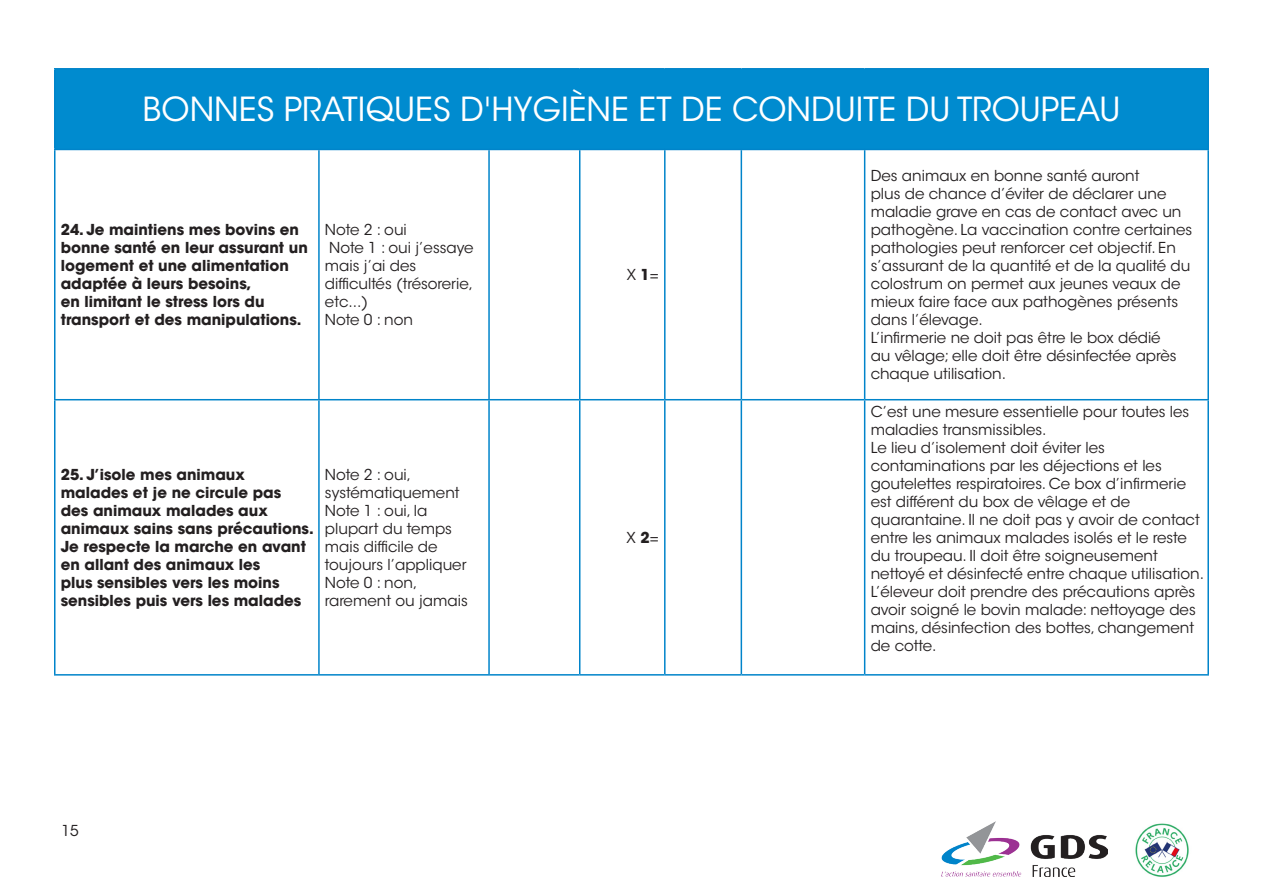
<style>
.page{position:relative;width:1263px;height:893px;background:#fff}
.page>*{position:absolute;margin:0;border:0;box-sizing:border-box;transform-origin:0 0}
.t1{font:33px "ITC Avant Garde Std";color:#fff}
.t2{font:15px/18px "ITC Avant Garde Std";color:#231f20}
.t3{font:700 15px/18px "ITC Avant Garde Std";color:#231f20}
.s1{font-weight:700}
</style>
<div class="page">
<img style="left:942px;top:821px;width:165px;height:56px">
<img style="left:1135px;top:823px;width:54px;height:54px">
<div style="left:55px;top:69px;width:1153px;height:80px;background:#008bcf"></div>
<hr style="left:54px;top:68px;width:265px;height:2px;background:#0084ca">
<hr style="left:54px;top:70px;width:2px;height:79px;background:#0084ca">
<hr style="left:319px;top:68px;width:170px;height:2px;background:#0084ca">
<hr style="left:489px;top:68px;width:91px;height:2px;background:#0084ca">
<hr style="left:580px;top:68px;width:85px;height:2px;background:#0084ca">
<hr style="left:665px;top:68px;width:76px;height:2px;background:#0084ca">
<hr style="left:741px;top:68px;width:124px;height:2px;background:#0084ca">
<hr style="left:865px;top:68px;width:344px;height:2px;background:#0084ca">
<hr style="left:1207px;top:70px;width:2px;height:79px;background:#0084ca">
<hr style="left:54px;top:149px;width:265px;height:1px;background:#0084ca">
<hr style="left:54px;top:150px;width:2px;height:249px;background:#0084ca">
<hr style="left:319px;top:149px;width:170px;height:1px;background:#0084ca">
<hr style="left:318px;top:150px;width:2px;height:249px;background:#0084ca">
<hr style="left:489px;top:149px;width:91px;height:1px;background:#0084ca">
<hr style="left:488px;top:150px;width:2px;height:249px;background:#0084ca">
<hr style="left:580px;top:149px;width:85px;height:1px;background:#0084ca">
<hr style="left:579px;top:150px;width:1px;height:249px;background:#0084ca">
<hr style="left:665px;top:149px;width:76px;height:1px;background:#0084ca">
<hr style="left:664px;top:150px;width:1px;height:249px;background:#0084ca">
<hr style="left:741px;top:149px;width:124px;height:1px;background:#0084ca">
<hr style="left:741px;top:150px;width:1px;height:249px;background:#0084ca">
<hr style="left:865px;top:149px;width:344px;height:1px;background:#0084ca">
<hr style="left:864px;top:150px;width:1px;height:249px;background:#0084ca">
<hr style="left:1207px;top:150px;width:2px;height:249px;background:#0084ca">
<hr style="left:54px;top:399px;width:265px;height:1px;background:#0084ca">
<hr style="left:54px;top:400px;width:2px;height:274px;background:#0084ca">
<hr style="left:319px;top:399px;width:170px;height:1px;background:#0084ca">
<hr style="left:318px;top:400px;width:2px;height:274px;background:#0084ca">
<hr style="left:489px;top:399px;width:91px;height:1px;background:#0084ca">
<hr style="left:488px;top:400px;width:2px;height:274px;background:#0084ca">
<hr style="left:580px;top:399px;width:85px;height:1px;background:#0084ca">
<hr style="left:579px;top:400px;width:1px;height:274px;background:#0084ca">
<hr style="left:665px;top:399px;width:76px;height:1px;background:#0084ca">
<hr style="left:664px;top:400px;width:1px;height:274px;background:#0084ca">
<hr style="left:741px;top:399px;width:124px;height:1px;background:#0084ca">
<hr style="left:741px;top:400px;width:1px;height:274px;background:#0084ca">
<hr style="left:865px;top:399px;width:344px;height:1px;background:#0084ca">
<hr style="left:864px;top:400px;width:1px;height:274px;background:#0084ca">
<hr style="left:1207px;top:400px;width:2px;height:274px;background:#0084ca">
<hr style="left:54px;top:674px;width:265px;height:2px;background:#0084ca">
<hr style="left:319px;top:674px;width:170px;height:2px;background:#0084ca">
<hr style="left:489px;top:674px;width:91px;height:2px;background:#0084ca">
<hr style="left:580px;top:674px;width:85px;height:2px;background:#0084ca">
<hr style="left:665px;top:674px;width:76px;height:2px;background:#0084ca">
<hr style="left:741px;top:674px;width:124px;height:2px;background:#0084ca">
<hr style="left:865px;top:674px;width:344px;height:2px;background:#0084ca">
<p class="t1" style="left:143px;top:89px;width:979px">BONNES PRATIQUES D'HYGIÈNE ET DE CONDUITE DU TROUPEAU</p>
<p class="t3" style="left:61px;top:221px;width:249px">24. Je maintiens mes bovins en bonne santé en leur assurant un logement et une alimentation adaptée à leurs besoins,<br>en limitant le stress lors du transport et des manipulations.</p>
<p class="t2" style="left:325px;top:221px;width:83px">Note 2 : oui</p>
<p class="t2" style="left:325px;top:239px;width:150px">Note 1 : oui j’essaye mais j’ai des difficultés (trésorerie, etc...)</p>
<p class="t2" style="left:325px;top:311px;width:90px">Note 0 : non</p>
<p class="t3" style="left:61px;top:465px;width:255px">25. J’isole mes animaux malades et je ne circule pas<br>des animaux malades aux animaux sains sans précautions.<br>Je respecte la marche en avant en allant des animaux les<br>plus sensibles vers les moins sensibles puis vers les malades</p>
<p class="t2" style="left:325px;top:466px;width:136px">Note 2 : oui, systématiquement</p>
<p class="t2" style="left:325px;top:502px;width:143px">Note 1 : oui, la plupart du temps mais difficile de toujours l’appliquer</p>
<p class="t2" style="left:325px;top:574px;width:144px">Note 0 : non, rarement ou jamais</p>
<p class="t2" style="left:62px;top:822px;width:19px">15</p>
<p class="t2" style="left:627px;top:266px;width:33px">X <span class="s1">1</span>=</p>
<p class="t2" style="left:626px;top:529px;width:34px">X <span class="s1">2</span>=</p>
<p class="t2" style="left:871px;top:167px;width:323px">Des animaux en bonne santé auront<br>plus de chance d’éviter de déclarer une maladie grave en cas de contact avec un pathogène. La vaccination contre certaines pathologies peut renforcer cet objectif. En s’assurant de la quantité et de la qualité du colostrum on permet aux jeunes veaux de mieux faire face aux pathogènes présents dans l’élevage.</p>
<p class="t2" style="left:871px;top:329px;width:307px">L’infirmerie ne doit pas être le box dédié au vêlage; elle doit être désinfectée après chaque utilisation.</p>
<p class="t2" style="left:871px;top:403px;width:320px">C’est une mesure essentielle pour toutes les maladies transmissibles.</p>
<p class="t2" style="left:871px;top:439px;width:335px">Le lieu d’isolement doit éviter les contaminations par les déjections et les goutelettes respiratoires. Ce box d’infirmerie est différent du box de vêlage et de quarantaine. Il ne doit pas y avoir de contact entre les animaux malades isolés et le reste du troupeau. Il doit être soigneusement nettoyé et désinfecté entre chaque utilisation.</p>
<p class="t2" style="left:871px;top:583px;width:327px;text-align:justify">L’éleveur doit prendre des précautions après avoir soigné le bovin malade: nettoyage des mains, désinfection des bottes, changement de cotte.</p>
</div>
